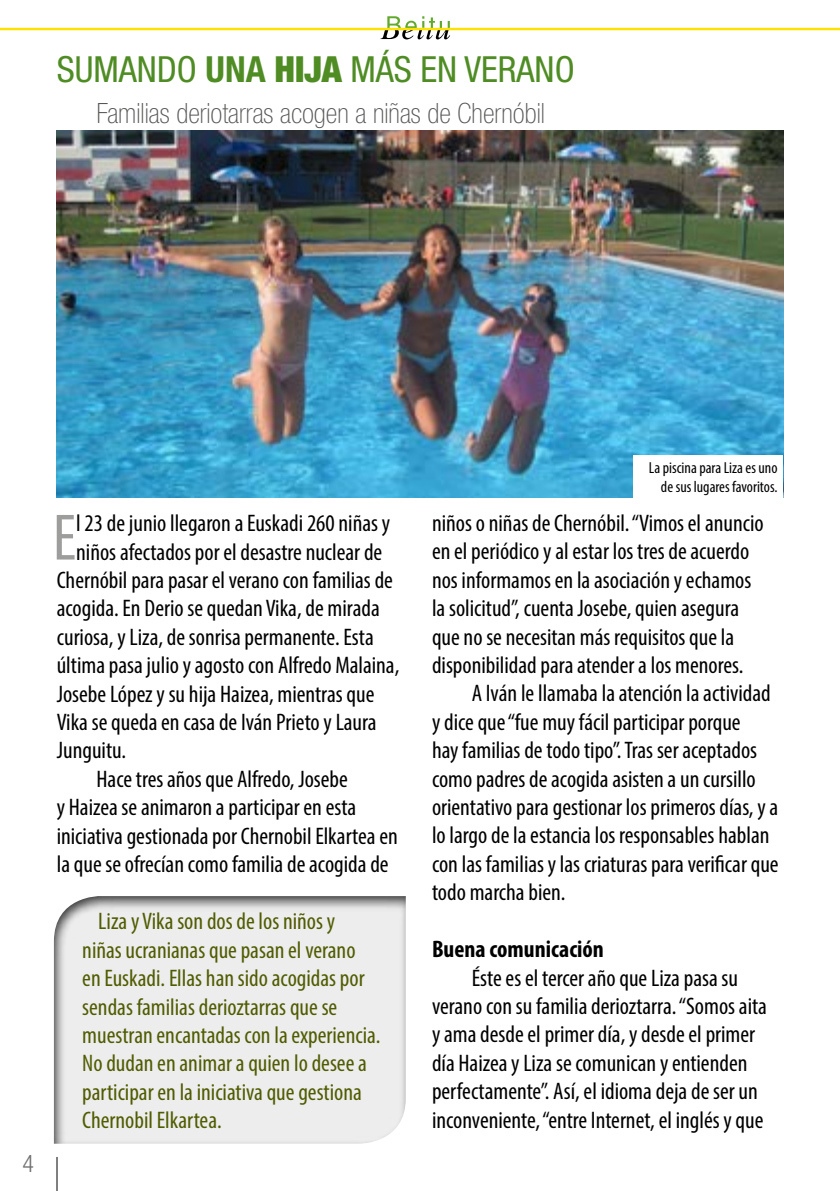
<style>
.page{position:relative;width:840px;height:1191px;background:#fff}
.page>*{position:absolute;margin:0;border:0;box-sizing:border-box;transform-origin:0 0}
.t1{font:condensed 66.2px "Myriad Pro";color:#9d9d9c}
.t2{font:condensed 36px "Helvetica Neue LT Std";color:#4f8c24}
.t3{font:100 condensed 28px "Helvetica Neue";color:#575756}
.t4{font:condensed 24px/28.4px "Myriad Pro";color:#000}
.t5{font:condensed 24px/28.4px "Myriad Pro";color:#515c01}
.t6{font:700 condensed 24px "Myriad Pro";color:#000}
.t7{font:300 condensed 24px "Helvetica Neue";color:#706f6f}
.t8{font:condensed 16px/19.2px "Myriad Pro";color:#000;text-align:right}
.s1{font-weight:700}
.s2{font-weight:900}
</style>
<div class="page">
<svg style="left:380px;top:16px;width:70px;height:23px"></svg>
<hr style="left:0;top:28px;width:839px;height:2px;background:#ffe100">
<hr style="left:57px;top:1157px;width:1px;height:34px;background:#000">
<div style="left:53px;top:895px;width:352px;height:252px;background:#000;opacity:.75"></div>
<img style="left:57px;top:130px;width:725px;height:367px">
<div style="left:633px;top:455px;width:149px;height:45px;background:#fff"></div>
<h2 class="t2" style="left:57px;top:49px;width:519px">SUMANDO <span class="s1">UNA</span> <span class="s2">HIJA</span> MÁS EN VERANO</h2>
<p class="t3" style="left:96px;top:97px;width:450px">Familias deriotarras acogen a niñas de Chernóbil</p>
<p class="t7" style="left:23px;top:1150px;width:13px">4</p>
<h1 class="t1" style="left:53px;top:497px;width:25px">E</h1>
<p class="t4" style="left:76px;top:509px;width:315px">l 23 de junio llegaron a Euskadi 260 niñas y</p>
<p class="t4" style="left:76px;top:537px;width:307px">niños afectados por el desastre nuclear de</p>
<p class="t4" style="left:57px;top:565px;width:337px">Chernóbil para pasar el verano con familias de</p>
<p class="t4" style="left:57px;top:594px;width:324px">acogida. En Derio se quedan Vika, de mirada</p>
<p class="t4" style="left:57px;top:622px;width:318px">curiosa, y Liza, de sonrisa permanente. Esta</p>
<p class="t4" style="left:57px;top:650px;width:344px">última pasa julio y agosto con Alfredo Malaina,</p>
<p class="t4" style="left:57px;top:679px;width:319px">Josebe López y su hija Haizea, mientras que</p>
<p class="t4" style="left:57px;top:707px;width:321px">Vika se queda en casa de Iván Prieto y Laura</p>
<p class="t4" style="left:57px;top:736px;width:71px">Junguitu.</p>
<p class="t4" style="left:96px;top:764px;width:253px">Hace tres años que Alfredo, Josebe</p>
<p class="t4" style="left:57px;top:792px;width:301px">y Haizea se animaron a participar en esta</p>
<p class="t4" style="left:57px;top:821px;width:342px">iniciativa gestionada por Chernobil Elkartea en</p>
<p class="t4" style="left:57px;top:849px;width:333px">la que se ofrecían como familia de acogida de</p>
<p class="t5" style="left:82px;top:907px;width:299px;text-indent:16px">Liza y Vika son dos de los niños y niñas ucranianas que pasan el verano<br>en Euskadi. Ellas han sido acogidas por sendas familias derioztarras que se muestran encantadas con la experiencia.<br>No dudan en animar a quien lo desee a participar en la iniciativa que gestiona Chernobil Elkartea.</p>
<p class="t8" style="left:648px;top:458px;width:130px">La piscina para Liza es uno de sus lugares favoritos.</p>
<p class="t4" style="left:432px;top:508px;width:333px">niños o niñas de Chernóbil. “Vimos el anuncio</p>
<p class="t4" style="left:432px;top:537px;width:318px">en el periódico y al estar los tres de acuerdo</p>
<p class="t4" style="left:432px;top:565px;width:321px">nos informamos en la asociación y echamos</p>
<p class="t4" style="left:432px;top:594px;width:308px">la solicitud”, cuenta Josebe, quien asegura</p>
<p class="t4" style="left:432px;top:622px;width:303px">que no se necesitan más requisitos que la</p>
<p class="t4" style="left:432px;top:650px;width:313px">disponibilidad para atender a los menores.</p>
<p class="t4" style="left:471px;top:679px;width:300px">A Iván le llamaba la atención la actividad</p>
<p class="t4" style="left:432px;top:707px;width:310px">y dice que “fue muy fácil participar porque</p>
<p class="t4" style="left:432px;top:736px;width:326px">hay familias de todo tipo”. Tras ser aceptados</p>
<p class="t4" style="left:432px;top:764px;width:325px">como padres de acogida asisten a un cursillo</p>
<p class="t4" style="left:432px;top:792px;width:347px">orientativo para gestionar los primeros días, y a</p>
<p class="t4" style="left:432px;top:821px;width:339px">lo largo de la estancia los responsables hablan</p>
<p class="t4" style="left:432px;top:849px;width:348px">con las familias y las criaturas para verificar que</p>
<p class="t4" style="left:432px;top:878px;width:135px">todo marcha bien.</p>
<p class="t6" style="left:432px;top:934px;width:173px">Buena comunicación</p>
<p class="t4" style="left:432px;top:963px;width:336px;text-indent:40px">Éste es el tercer año que Liza pasa su verano con su familia derioztarra. “Somos aita y ama desde el primer día, y desde el primer día Haizea y Liza se comunican y entienden perfectamente”. Así, el idioma deja de ser un inconveniente, “entre Internet, el inglés y que</p>
</div>
